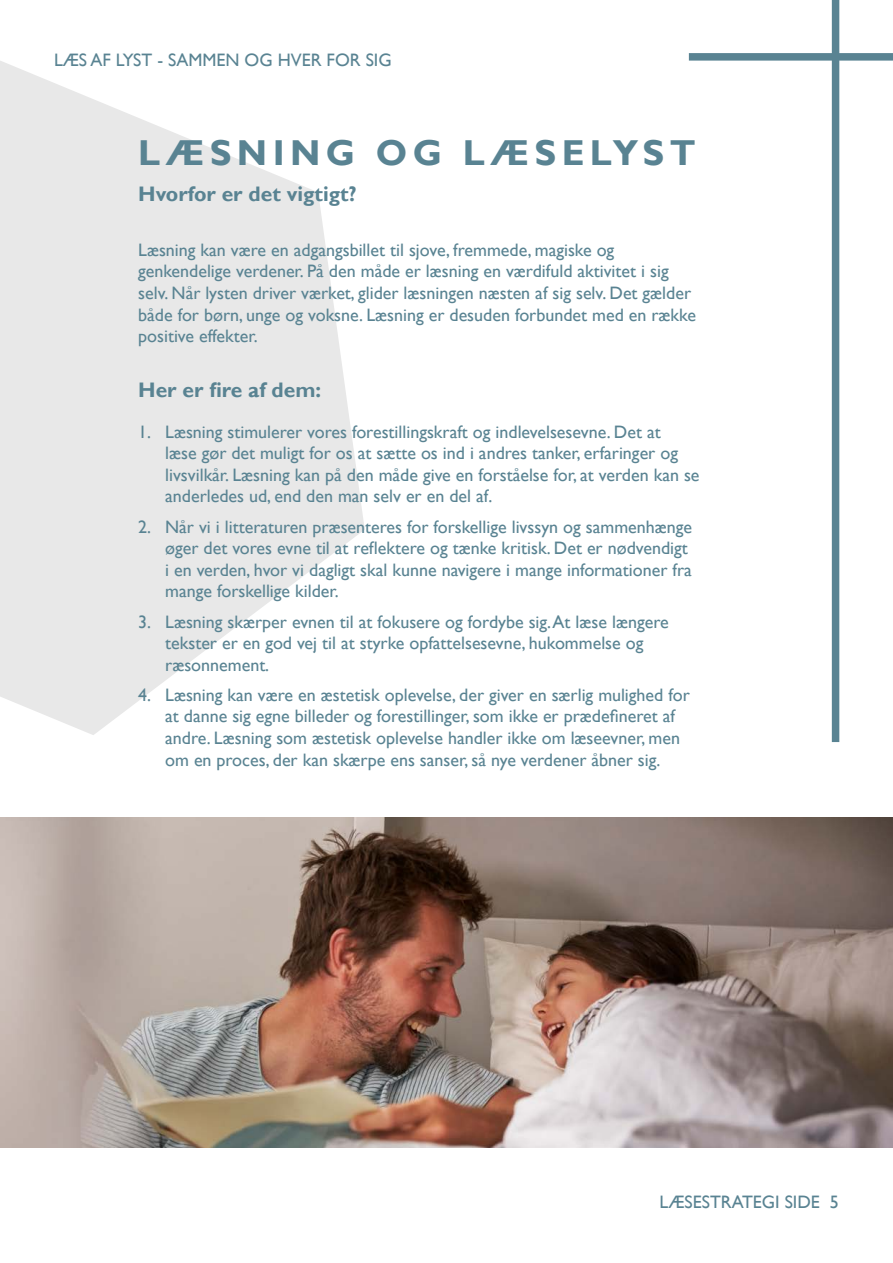
<style>
.page{position:relative;width:893px;height:1263px;background:#fff}
.page>*{position:absolute;margin:0;border:0;box-sizing:border-box;transform-origin:0 0}
.Overskrift{font:700 36px "Gill Sans";letter-spacing:.15em;color:#598392}
.underoverskritf{font:700 21px "Gill Sans";color:#598392}
.Punktopstilling_-_tal{font:18px/21.6px "Gill Sans";color:#598392}
.Brødtekst{font:18px/21.6px "Gill Sans";color:#598392}
</style>
<div class="page">
<svg style="left:0;top:61px;width:365px;height:674px;fill:#e8e8e8"></svg>
<img style="left:0;top:817px;width:893px;height:330px">
<div style="left:832px;top:0;width:7px;height:742px;background:#598392"></div>
<div style="left:689px;top:53px;width:204px;height:8px;background:#598392"></div>
<p class="Brødtekst" style="left:54px;top:50px;width:339px">LÆS AF LYST - SAMMEN OG HVER FOR SIG</p>
<h1 class="Overskrift" style="left:138px;top:131px;width:559px">LÆSNING OG LÆSELYST</h1>
<h2 class="underoverskritf" style="left:138px;top:181px;width:220px">Hvorfor er det vigtigt?</h2>
<p class="Brødtekst" style="left:138px;top:239px;width:559px">Læsning kan være en adgangsbillet til sjove, fremmede, magiske og genkendelige verdener. På den måde er læsning en værdifuld aktivitet i sig selv. Når lysten driver værket, glider læsningen næsten af sig selv. Det gælder både for børn, unge og voksne. Læsning er desuden forbundet med en række positive effekter.</p>
<h2 class="underoverskritf" style="left:138px;top:377px;width:185px">Her er fire af dem:</h2>
<p class="Punktopstilling_-_tal" style="left:165px;top:421px;width:536px;text-indent:-27px">1. Læsning stimulerer vores forestillingskraft og indlevelsesevne. Det at<br>læse gør det muligt for os at sætte os ind i andres tanker, erfaringer og livsvilkår. Læsning kan på den måde give en forståelse for, at verden kan se anderledes ud, end den man selv er en del af.</p>
<p class="Punktopstilling_-_tal" style="left:165px;top:516px;width:528px;text-indent:-27px">2. Når vi i litteraturen præsenteres for forskellige livssyn og sammenhænge øger det vores evne til at reflektere og tænke kritisk. Det er nødvendigt i en verden, hvor vi dagligt skal kunne navigere i mange informationer fra mange forskellige kilder.</p>
<p class="Punktopstilling_-_tal" style="left:165px;top:611px;width:505px;text-indent:-27px">3. Læsning skærper evnen til at fokusere og fordybe sig. At læse længere tekster er en god vej til at styrke opfattelsesevne, hukommelse og ræsonnement.</p>
<p class="Punktopstilling_-_tal" style="left:165px;top:684px;width:526px;text-indent:-27px">4. Læsning kan være en æstetisk oplevelse, der giver en særlig mulighed for at danne sig egne billeder og forestillinger, som ikke er prædefineret af andre. Læsning som æstetisk oplevelse handler ikke om læseevner, men om en proces, der kan skærpe ens sanser, så nye verdener åbner sig.</p>
<p class="Brødtekst" style="left:660px;top:1192px;width:181px">LÆSESTRATEGI SIDE 5</p>
</div>
